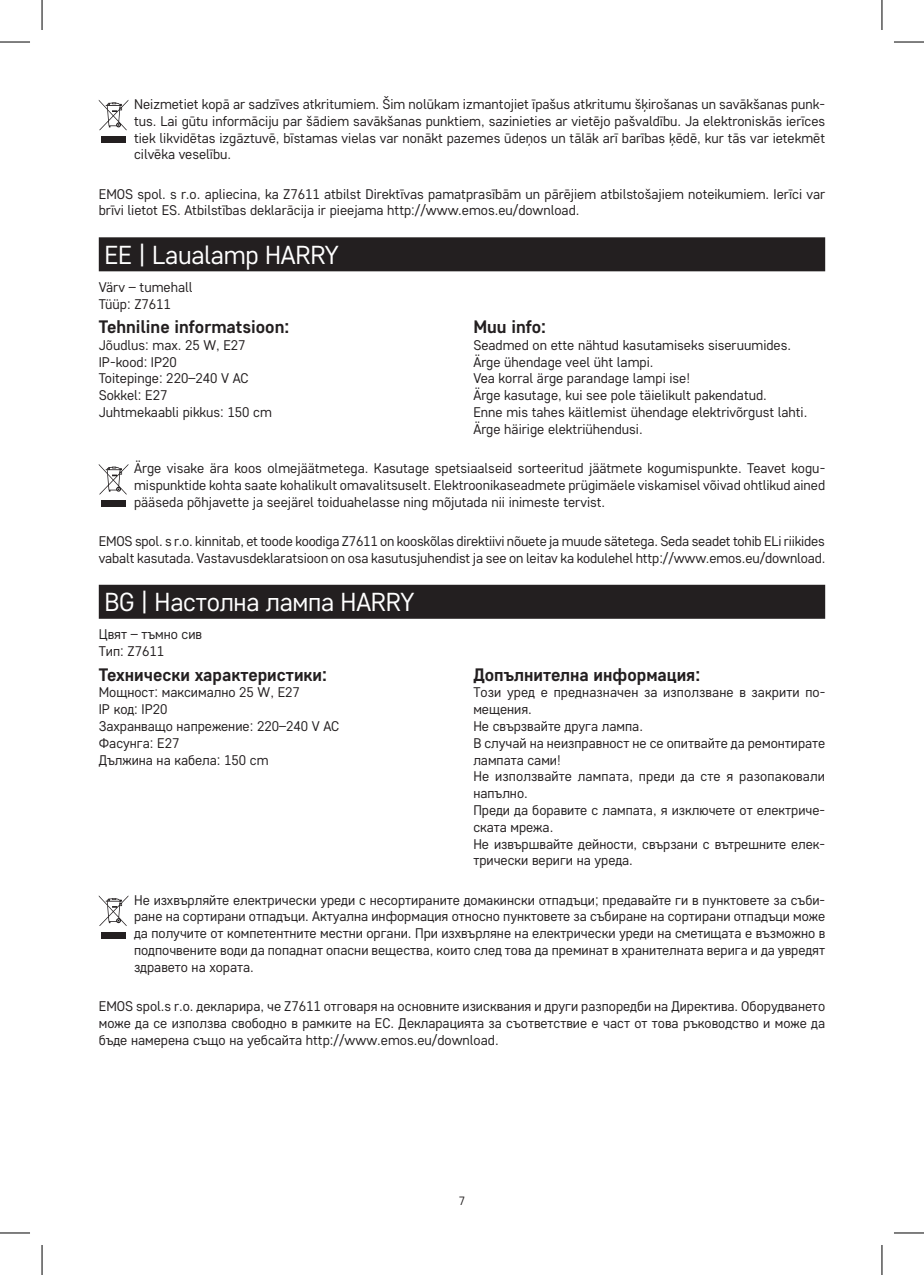
<style>
.page{position:relative;width:924px;height:1275px;background:#fff}
.page>*{position:absolute;margin:0;border:0;box-sizing:border-box;transform-origin:0 0}
.t1{font:26px "Core Sans D35";letter-spacing:-.01em;color:#fff}
.t2{font:700 18px "Core Sans D55";color:#231f20}
.t3{font:14px/16.8px "Core Sans D35";color:#231f20}
.t4{font:12px "Core Sans D35";color:#231f20}
</style>
<div class="page">
<div style="left:99px;top:237px;width:725px;height:34px;background:#231f20"></div>
<svg style="left:99px;top:100px;width:29px;height:30px"></svg>
<div style="left:101px;top:136px;width:25px;height:7px;background:#231f20"></div>
<div style="left:99px;top:585px;width:725px;height:34px;background:#231f20"></div>
<svg style="left:99px;top:464px;width:29px;height:30px"></svg>
<div style="left:101px;top:501px;width:25px;height:6px;background:#231f20"></div>
<svg style="left:99px;top:895px;width:29px;height:31px"></svg>
<div style="left:101px;top:932px;width:25px;height:6px;background:#231f20"></div>
<hr style="left:0;top:42px;width:30px;height:1px;background:#000">
<hr style="left:893px;top:42px;width:30px;height:1px;background:#000">
<hr style="left:0;top:1232px;width:30px;height:1px;background:#000">
<hr style="left:893px;top:1232px;width:30px;height:1px;background:#000">
<hr style="left:42px;top:0;width:1px;height:30px;background:#000">
<hr style="left:42px;top:1245px;width:1px;height:30px;background:#000">
<hr style="left:881px;top:0;width:1px;height:30px;background:#000">
<hr style="left:881px;top:1245px;width:1px;height:30px;background:#000">
<p class="t3" style="left:134px;top:95px;width:692px;text-align:justify">Neizmetiet kopā ar sadzīves atkritumiem. Šim nolūkam izmantojiet īpašus atkritumu šķirošanas un savākšanas punk&shy;tus. Lai gūtu informāciju par šādiem savākšanas punktiem, sazinieties ar vietējo pašvaldību. Ja elektroniskās ierīces tiek likvidētas izgāztuvē, bīstamas vielas var nonākt pazemes ūdeņos un tālāk arī barības ķēdē, kur tās var ietekmēt cilvēka veselību.</p>
<p class="t3" style="left:99px;top:185px;width:727px">EMOS spol. s r.o. apliecina, ka Z7611 atbilst Direktīvas pamatprasībām un pārējiem atbilstošajiem noteikumiem. Ierīci var brīvi lietot ES. Atbilstības deklarācija ir pieejama http://www.emos.eu/download.</p>
<h1 class="t1" style="left:104px;top:238px;width:236px">EE | Laualamp HARRY</h1>
<p class="t3" style="left:99px;top:278px;width:95px">Värv – tumehall<br>Tüüp: Z7611</p>
<p class="t2" style="left:99px;top:315px;width:192px">Tehniline informatsioon:</p>
<p class="t3" style="left:99px;top:336px;width:175px">Jõudlus: max. 25 W, E27<br>IP-kood: IP20<br>Toitepinge: 220–240 V AC<br>Sokkel: E27<br>Juhtmekaabli pikkus: 150 cm</p>
<p class="t2" style="left:473px;top:315px;width:74px">Muu info:</p>
<p class="t3" style="left:473px;top:336px;width:335px">Seadmed on ette nähtud kasutamiseks siseruumides.<br>Ärge ühendage veel üht lampi.<br>Vea korral ärge parandage lampi ise!<br>Ärge kasutage, kui see pole täielikult pakendatud.<br>Enne mis tahes käitlemist ühendage elektrivõrgust lahti.<br>Ärge häirige elektriühendusi.</p>
<p class="t3" style="left:134px;top:459px;width:692px;text-align:justify">Ärge visake ära koos olmejäätmetega. Kasutage spetsiaalseid sorteeritud jäätmete kogumispunkte. Teavet kogu&shy;mispunktide kohta saate kohalikult omavalitsuselt. Elektroonikaseadmete prügimäele viskamisel võivad ohtlikud ained pääseda põhjavette ja seejärel toiduahelasse ning mõjutada nii inimeste tervist.</p>
<p class="t3" style="left:99px;top:532px;width:728px">EMOS spol. s r.o. kinnitab, et toode koodiga Z7611 on kooskõlas direktiivi nõuete ja muude sätetega. Seda seadet tohib ELi riikides vabalt kasutada. Vastavusdeklaratsioon on osa kasutusjuhendist ja see on leitav ka kodulehel http://www.emos.eu/download.</p>
<h1 class="t1" style="left:104px;top:585px;width:311px">BG | Настолна лампа HARRY</h1>
<p class="t3" style="left:99px;top:625px;width:105px">Цвят – тъмно сив<br>Тип: Z7611</p>
<p class="t2" style="left:99px;top:662px;width:230px">Технически характеристики:</p>
<p class="t3" style="left:99px;top:683px;width:242px">Мощност: максимално 25 W, E27<br>IP код: IP20<br>Захранващо напрежение: 220–240 V AC<br>Фасунга: E27<br>Дължина на кабела: 150 cm</p>
<p class="t2" style="left:473px;top:662px;width:228px">Допълнителна информация:</p>
<p class="t3" style="left:473px;top:683px;width:353px">Този уред е предназначен за използване в закрити по&shy;мещения.<br>Не свързвайте друга лампа.<br>В случай на неизправност не се опитвайте да ремонтирате лампата сами!<br>Не използвайте лампата, преди да сте я разопаковали напълно.<br>Преди да боравите с лампата, я изключете от електриче&shy;ската мрежа.<br>Не извършвайте дейности, свързани с вътрешните елек&shy;трически вериги на уреда.</p>
<p class="t3" style="left:134px;top:891px;width:692px;text-align:justify">Не изхвърляйте електрически уреди с несортираните домакински отпадъци; предавайте ги в пунктовете за съби&shy;ране на сортирани отпадъци. Актуална информация относно пунктовете за събиране на сортирани отпадъци може да получите от компетентните местни органи. При изхвърляне на електрически уреди на сметищата е възможно в подпочвените води да попаднат опасни вещества, които след това да преминат в хранителната верига и да увредят здравето на хората.</p>
<p class="t3" style="left:99px;top:997px;width:727px;text-align:justify">EMOS spol.s r.o. декларира, че Z7611 отговаря на основните изисквания и други разпоредби на Директива. Оборудването може да се използва свободно в рамките на ЕС. Декларацията за съответствие е част от това ръководство и може да бъде намерена също на уебсайта http://www.emos.eu/download.</p>
<p class="t4" style="left:458px;top:1192px;width:8px">7</p>
</div>
